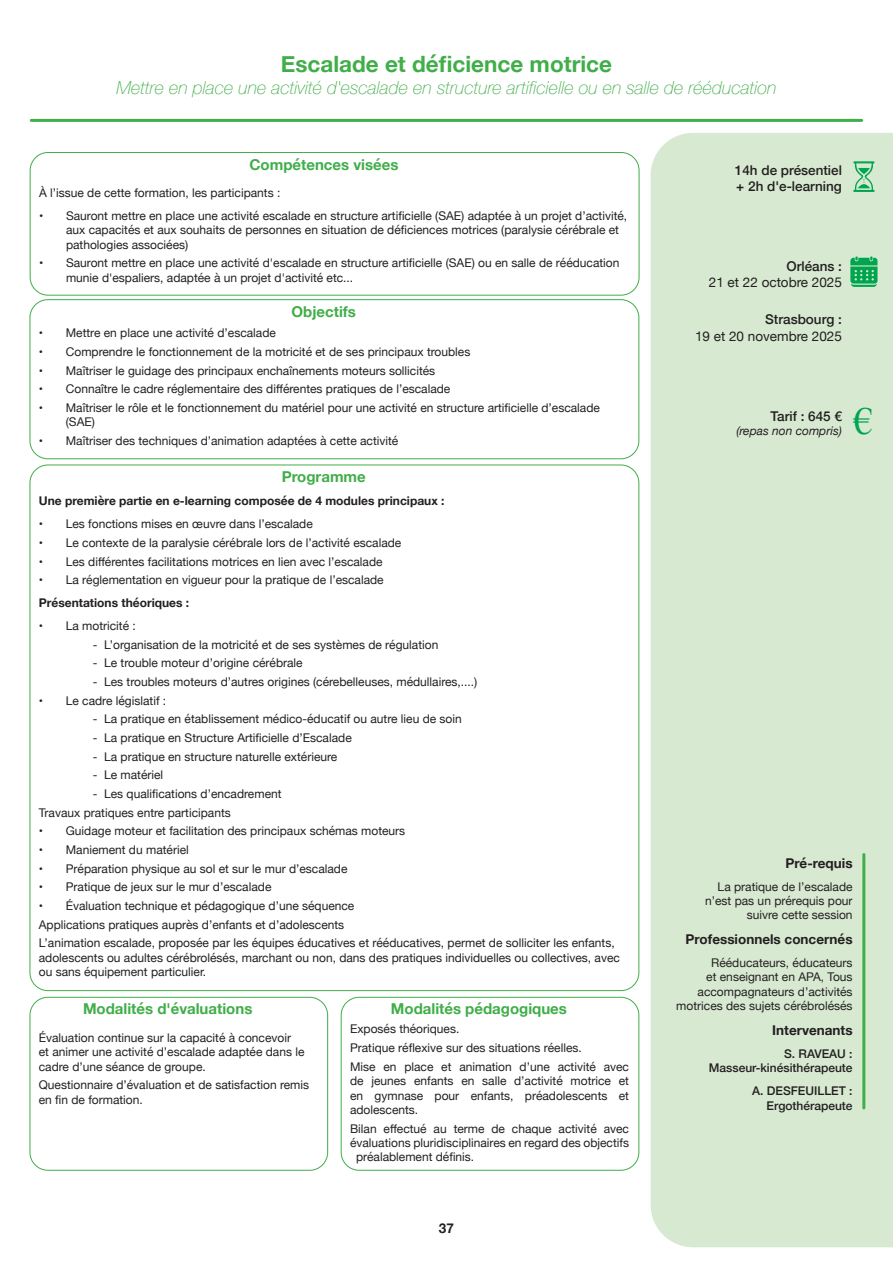
<style>
.page{position:relative;width:893px;height:1263px;background:#fff}
.page>*{position:absolute;margin:0;border:0;box-sizing:border-box;transform-origin:0 0}
.t1{font:38.4px "Times New Roman";color:#00a54f}
.t2{font:700 22.5px "Helvetica Neue";color:#40ae49}
.t3{font:italic 100 18px "Helvetica Neue";color:#40ae49}
.t4{font:700 15px "Helvetica Neue";color:#40ae49}
.t5{font:500 13.5px/16.2px "Helvetica Neue";color:#231f20}
.t6{font:700 13.5px "Helvetica Neue";color:#231f20}
.t7{font:13.5px "Helvetica Neue";color:#231f20}
.t8{font:12px/14.4px "Helvetica Neue";color:#231f20}
.t9{font:700 12px "Helvetica Neue";color:#231f20}
.t10{font:500 12px/14.4px "Helvetica Neue";color:#231f20;text-align:right}
.t11{font:italic 12px "Helvetica Neue";color:#231f20}
</style>
<div class="page">
<div style="left:30px;top:152px;width:609px;height:144px;border:1px solid #40ae49;border-radius:18px"></div>
<div style="left:30px;top:299px;width:609px;height:160px;border:1px solid #40ae49;border-radius:18px"></div>
<div style="left:30px;top:997px;width:298px;height:174px;border:1px solid #40ae49;border-radius:18px"></div>
<div style="left:341px;top:997px;width:298px;height:174px;border:1px solid #40ae49;border-radius:18px"></div>
<hr style="left:31px;top:119px;width:831px;height:3px;background:#40ae49">
<div style="left:651px;top:133px;width:242px;height:1114px;background:#d8e9d2"></div>
<svg style="left:853px;top:161px;width:22px;height:31px"></svg>
<svg style="left:850px;top:256px;width:27px;height:31px"></svg>
<hr style="left:862px;top:854px;width:3px;height:254px;background:#40ae49">
<h2 class="t2" style="left:281px;top:46px;width:333px">Escalade et déficience motrice</h2>
<h3 class="t3" style="left:116px;top:73px;width:661px">Mettre en place une activité d'escalade en structure artificielle ou en salle de rééducation</h3>
<p class="t4" style="left:250px;top:152px;width:150px">Compétences visées</p>
<p class="t8" style="left:39px;top:186px;width:243px">À l’issue de cette formation, les participants :</p>
<p class="t8" style="left:66px;top:209px;width:563px;text-indent:-27px">• Sauront mettre en place une activité escalade en structure artificielle (SAE) adaptée à un projet d’activité, aux capacités et aux souhaits de personnes en situation de déficiences motrices (paralysie cérébrale et pathologies associées)</p>
<p class="t8" style="left:66px;top:257px;width:555px;text-indent:-27px">• Sauront mettre en place une activité d'escalade en structure artificielle (SAE) ou en salle de rééducation munie d'espaliers, adaptée à un projet d'activité etc...</p>
<p class="t4" style="left:292px;top:300px;width:66px">Objectifs</p>
<p class="t8" style="left:39px;top:326px;width:239px">• Mettre en place une activité d’escalade</p>
<p class="t8" style="left:39px;top:345px;width:433px">• Comprendre le fonctionnement de la motricité et de ses principaux troubles</p>
<p class="t8" style="left:39px;top:364px;width:398px">• Maîtriser le guidage des principaux enchaînements moteurs sollicités</p>
<p class="t8" style="left:39px;top:382px;width:413px">• Connaître le cadre réglementaire des différentes pratiques de l’escalade</p>
<p class="t8" style="left:66px;top:401px;width:536px;text-indent:-27px">• Maîtriser le rôle et le fonctionnement du matériel pour une activité en structure artificielle d’escalade (SAE)</p>
<p class="t8" style="left:39px;top:434px;width:361px">• Maîtriser des techniques d’animation adaptées à cette activité</p>
<p class="t4" style="left:282px;top:465px;width:86px">Programme</p>
<p class="t5" style="left:735px;top:161px;width:109px">14h de présentiel + 2h d'e-learning</p>
<p class="t5" style="left:786px;top:257px;width:57px">Orléans :</p>
<p class="t7" style="left:709px;top:272px;width:135px">21 et 22 octobre 2025</p>
<p class="t5" style="left:765px;top:310px;width:78px">Strasbourg :</p>
<p class="t7" style="left:695px;top:326px;width:148px">19 et 20 novembre 2025</p>
<p class="t5" style="left:770px;top:407px;width:73px">Tarif : 645 €</p>
<p class="t11" style="left:736px;top:422px;width:107px">(repas non compris)</p>
<h1 class="t1" style="left:854px;top:395px;width:21px">€</h1>
<p class="t9" style="left:39px;top:492px;width:407px">Une première partie en e-learning composée de 4 modules principaux :</p>
<p class="t8" style="left:39px;top:517px;width:275px">• Les fonctions mises en œuvre dans l’escalade</p>
<p class="t8" style="left:39px;top:536px;width:364px">• Le contexte de la paralysie cérébrale lors de l’activité escalade</p>
<p class="t8" style="left:39px;top:555px;width:345px">• Les différentes facilitations motrices en lien avec l’escalade</p>
<p class="t8" style="left:39px;top:573px;width:346px">• La réglementation en vigueur pour la pratique de l’escalade</p>
<p class="t9" style="left:39px;top:593px;width:152px">Présentations théoriques :</p>
<p class="t8" style="left:39px;top:619px;width:99px">• La motricité :</p>
<p class="t8" style="left:93px;top:638px;width:347px">- L’organisation de la motricité et de ses systèmes de régulation</p>
<p class="t8" style="left:93px;top:657px;width:211px">- Le trouble moteur d’origine cérébrale</p>
<p class="t8" style="left:93px;top:675px;width:386px">- Les troubles moteurs d’autres origines (cérebelleuses, médullaires,....)</p>
<p class="t8" style="left:39px;top:694px;width:129px">• Le cadre législatif :</p>
<p class="t8" style="left:93px;top:712px;width:370px">- La pratique en établissement médico-éducatif ou autre lieu de soin</p>
<p class="t8" style="left:93px;top:731px;width:260px">- La pratique en Structure Artificielle d’Escalade</p>
<p class="t8" style="left:93px;top:750px;width:246px">- La pratique en structure naturelle extérieure</p>
<p class="t8" style="left:93px;top:768px;width:72px">- Le matériel</p>
<p class="t8" style="left:39px;top:785px;width:244px;line-height:18.6px;text-indent:54px">- Les qualifications d’encadrement<br>Travaux pratiques entre participants</p>
<p class="t8" style="left:39px;top:824px;width:368px">• Guidage moteur et facilitation des principaux schémas moteurs</p>
<p class="t8" style="left:39px;top:843px;width:151px">• Maniement du matériel</p>
<p class="t8" style="left:39px;top:862px;width:310px">• Préparation physique au sol et sur le mur d’escalade</p>
<p class="t8" style="left:39px;top:880px;width:234px">• Pratique de jeux sur le mur d’escalade</p>
<p class="t8" style="left:39px;top:897px;width:577px;line-height:18.6px">• Évaluation technique et pédagogique d’une séquence<br>Applications pratiques auprès d’enfants et d’adolescents<br>L’animation escalade, proposée par les équipes éducatives et rééducatives, permet de solliciter les enfants,</p>
<p class="t8" style="left:39px;top:951px;width:583px">adolescents ou adultes cérébrolésés, marchant ou non, dans des pratiques individuelles ou collectives, avec ou sans équipement particulier.</p>
<p class="t4" style="left:83px;top:997px;width:171px">Modalités d'évaluations</p>
<p class="t8" style="left:39px;top:1031px;width:267px">Évaluation continue sur la capacité à concevoir<br>et animer une activité d’escalade adaptée dans le cadre d’une séance de groupe.</p>
<p class="t8" style="left:39px;top:1078px;width:272px">Questionnaire d’évaluation et de satisfaction remis en fin de formation.</p>
<p class="t4" style="left:391px;top:997px;width:178px">Modalités pédagogiques</p>
<p class="t8" style="left:350px;top:1020px;width:281px;line-height:18.6px">Exposés théoriques.<br>Pratique réflexive sur des situations réelles.<br>Mise en place et animation d’une activité avec</p>
<p class="t8" style="left:350px;top:1074px;width:280px;text-align:justify">de jeunes enfants en salle d’activité motrice et en gymnase pour enfants, préadolescents et adolescents.</p>
<p class="t8" style="left:350px;top:1122px;width:281px">Bilan effectué au terme de chaque activité avec</p>
<p class="t8" style="left:350px;top:1136px;width:280px">évaluations pluridisciplinaires en regard des objectifs</p>
<p class="t8" style="left:356px;top:1150px;width:120px">préalablement définis.</p>
<p class="t6" style="left:439px;top:1218px;width:17px">37</p>
<p class="t6" style="left:785px;top:852px;width:69px">Pré-requis</p>
<p class="t8" style="left:705px;top:880px;width:149px;text-align:right">La pratique de l’escalade n’est pas un prérequis pour suivre cette session</p>
<p class="t6" style="left:686px;top:929px;width:168px">Professionnels concernés</p>
<p class="t8" style="left:676px;top:956px;width:178px;text-align:right">Rééducateurs, éducateurs<br>et enseignant en APA, Tous accompagnateurs d’activités motrices des sujets cérébrolésés</p>
<p class="t6" style="left:772px;top:1019px;width:82px">Intervenants</p>
<p class="t10" style="left:709px;top:1045px;width:145px">S. RAVEAU :<br>Masseur-kinésithérapeute</p>
<p class="t10" style="left:752px;top:1083px;width:102px">A. DESFEUILLET :<br>Ergothérapeute</p>
</div>
